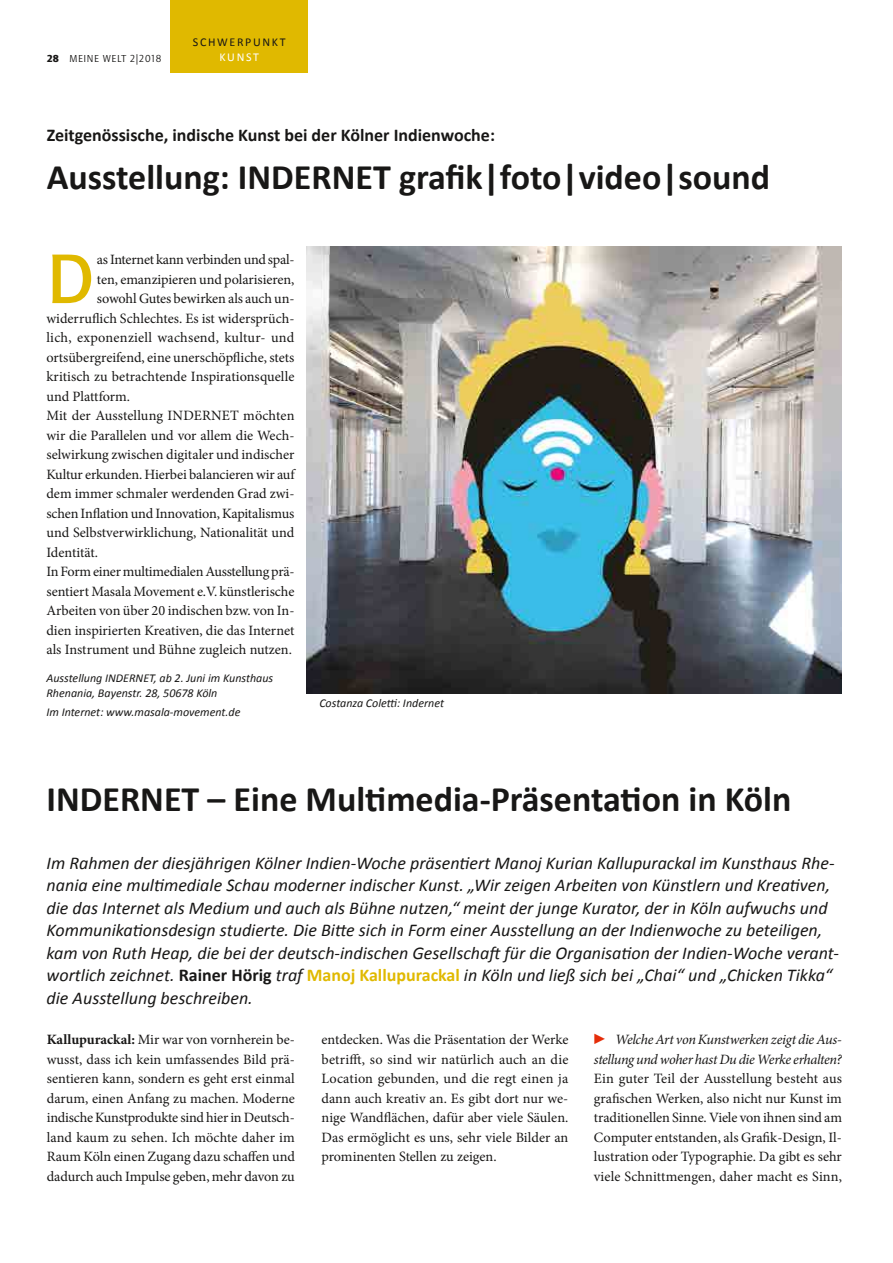
<style>
.page{position:relative;width:893px;height:1263px;background:#fff}
.page>*{position:absolute;margin:0;border:0;box-sizing:border-box;transform-origin:0 0}
.t1{font:500 72.75px "Quay Sans ITC";color:#e0b900}
.t2{font:700 36px "Calibri";color:#181716}
.t3{font:italic 18px/22.5px "Calibri";color:#181716}
.t4{font:700 18px "Calibri";color:#181716}
.t5{font:14.25px/19.5px "Minion Pro";letter-spacing:-.005em;color:#181716;text-align:justify}
.t6{font:italic 14.25px/19.5px "Minion Pro";letter-spacing:-.025em;color:#181716}
.t7{font:14.25px "Minion Pro";letter-spacing:.02em;color:#181716}
.t8{font:italic 12px/15px "Calibri";color:#181716}
.t9{font:12px "Calibri";letter-spacing:.14em;color:#181716}
.t10{font:12px "Calibri";letter-spacing:.135em;color:#fff}
.t11{font:10.5px "Quay Sans ITC";letter-spacing:.05em;color:#181716}
.s1{font-weight:900}
.s2{font-weight:700;font-style:normal}
.s3{font-weight:700;font-style:normal;color:#e0b900}
.s4{font-weight:700}
.s5{font-family:"Mathematical Pi Six";font-style:normal;color:#e52d09}
</style>
<div class="page">
<div style="left:170px;top:0;width:138px;height:72px;background:#e0b900"></div>
<img style="left:306px;top:247px;width:536px;height:446px">
<p class="t11" style="left:47px;top:52px;width:116px"><span class="s1">28</span> MEINE WELT 2|2018</p>
<p class="t9" style="left:193px;top:34px;width:94px">SCHWERPUNKT</p>
<p class="t10" style="left:220px;top:49px;width:41px">KUNST</p>
<p class="t4" style="left:47px;top:124px;width:450px">Zeitgenössische, indische Kunst bei der Kölner Indienwoche:</p>
<h2 class="t2" style="left:47px;top:154px;width:725px">Ausstellung: INDERNET grafik|foto|video|sound</h2>
<h1 class="t1" style="left:46px;top:236px;width:49px">D</h1>
<p class="t5" style="left:97px;top:250px;width:199px">as Internet kann verbinden und spal-</p>
<p class="t5" style="left:97px;top:269px;width:199px">ten, emanzipieren und polarisieren,</p>
<p class="t5" style="left:97px;top:289px;width:199px">sowohl Gutes bewirken als auch un-</p>
<p class="t5" style="left:46px;top:308px;width:250px">widerruflich Schlechtes. Es ist widersprüch-</p>
<p class="t7" style="left:46px;top:328px;width:250px">lich, exponenziell wachsend, kultur- und</p>
<p class="t5" style="left:46px;top:347px;width:250px">ortsübergreifend, eine unerschöpfliche, stets</p>
<p class="t5" style="left:46px;top:367px;width:250px">kritisch zu betrachtende Inspirationsquelle</p>
<p class="t5" style="left:46px;top:386px;width:85px">und Plattform.</p>
<p class="t5" style="left:46px;top:406px;width:250px">Mit der Ausstellung INDERNET möchten</p>
<p class="t5" style="left:46px;top:425px;width:249px">wir die Parallelen und vor allem die Wech-</p>
<p class="t5" style="left:46px;top:445px;width:250px">selwirkung zwischen digitaler und indischer</p>
<p class="t5" style="left:46px;top:464px;width:250px">Kultur erkunden. Hierbei balancieren wir auf</p>
<p class="t5" style="left:46px;top:484px;width:250px">dem immer schmaler werdenden Grad zwi-</p>
<p class="t5" style="left:46px;top:503px;width:249px">schen Inflation und Innovation, Kapitalismus</p>
<p class="t5" style="left:46px;top:523px;width:250px">und Selbstverwirklichung, Nationalität und</p>
<p class="t5" style="left:46px;top:542px;width:53px">Identität.</p>
<p class="t5" style="left:46px;top:562px;width:249px">In Form einer multimedialen Ausstellung prä-</p>
<p class="t5" style="left:46px;top:581px;width:249px">sentiert Masala Movement e.V. künstlerische</p>
<p class="t5" style="left:46px;top:601px;width:250px">Arbeiten von über 20 indischen bzw. von In-</p>
<p class="t5" style="left:46px;top:620px;width:250px">dien inspirierten Kreativen, die das Internet</p>
<p class="t5" style="left:46px;top:640px;width:247px">als Instrument und Bühne zugleich nutzen.</p>
<p class="t8" style="left:46px;top:670px;width:228px">Ausstellung INDERNET, ab 2. Juni im Kunsthaus<br>Rhenania, Bayenstr. 28, 50678 Köln</p>
<p class="t8" style="left:46px;top:704px;width:196px">Im Internet: www.masala-movement.de</p>
<p class="t8" style="left:319px;top:695px;width:126px">Costanza Coletti: Indernet</p>
<h2 class="t2" style="left:46px;top:775px;width:747px">INDERNET – Eine Multimedia-Präsentation in Köln</h2>
<p class="t3" style="left:47px;top:851px;width:794px">Im Rahmen der diesjährigen Kölner Indien-Woche präsentiert Manoj Kurian Kallupurackal im Kunsthaus Rhe&shy;nania eine multimediale Schau moderner indischer Kunst. „Wir zeigen Arbeiten von Künstlern und Kreativen, die das Internet als Medium und auch als Bühne nutzen,“ meint der junge Kurator, der in Köln aufwuchs und Kommunikationsdesign studierte. Die Bitte sich in Form einer Ausstellung an der Indienwoche zu beteiligen, kam von Ruth Heap, die bei der deutsch-indischen Gesellschaft für die Organisation der Indien-Woche verant&shy;wortlich zeichnet. <span class="s2">Rainer Hörig</span> traf <span class="s3">Manoj Kallupurackal</span> in Köln und ließ sich bei „Chai“ und „Chicken Tikka“ die Ausstellung beschreiben.</p>
<p class="t5" style="left:47px;top:1030px;width:250px"><span class="s4">Kallupurackal:</span> Mir war von vornherein be&shy;wusst, dass ich kein umfassendes Bild prä&shy;sentieren kann, sondern es geht erst einmal darum, einen Anfang zu machen. Moderne indische Kunstprodukte sind hier in Deutsch&shy;land kaum zu sehen. Ich möchte daher im Raum Köln einen Zugang dazu schaffen und dadurch auch Impulse geben, mehr davon zu</p>
<p class="t5" style="left:321px;top:1030px;width:248px">entdecken. Was die Präsentation der Werke betrifft, so sind wir natürlich auch an die Location gebunden, und die regt einen ja dann auch kreativ an. Es gibt dort nur we&shy;nige Wandflächen, dafür aber viele Säulen.<br>Das ermöglicht es uns, sehr viele Bilder an prominenten Stellen zu zeigen.</p>
<p class="t6" style="left:594px;top:1030px;width:250px"><span class="s5">c</span> Welche Art von Kunstwerken zeigt die Aus&shy;stellung und woher hast Du die Werke erhalten?</p>
<p class="t5" style="left:594px;top:1069px;width:250px">Ein guter Teil der Ausstellung besteht aus grafischen Werken, also nicht nur Kunst im traditionellen Sinne. Viele von ihnen sind am Computer entstanden, als Grafik-Design, Il&shy;lustration oder Typographie. Da gibt es sehr viele Schnittmengen, daher macht es Sinn,</p>
</div>
